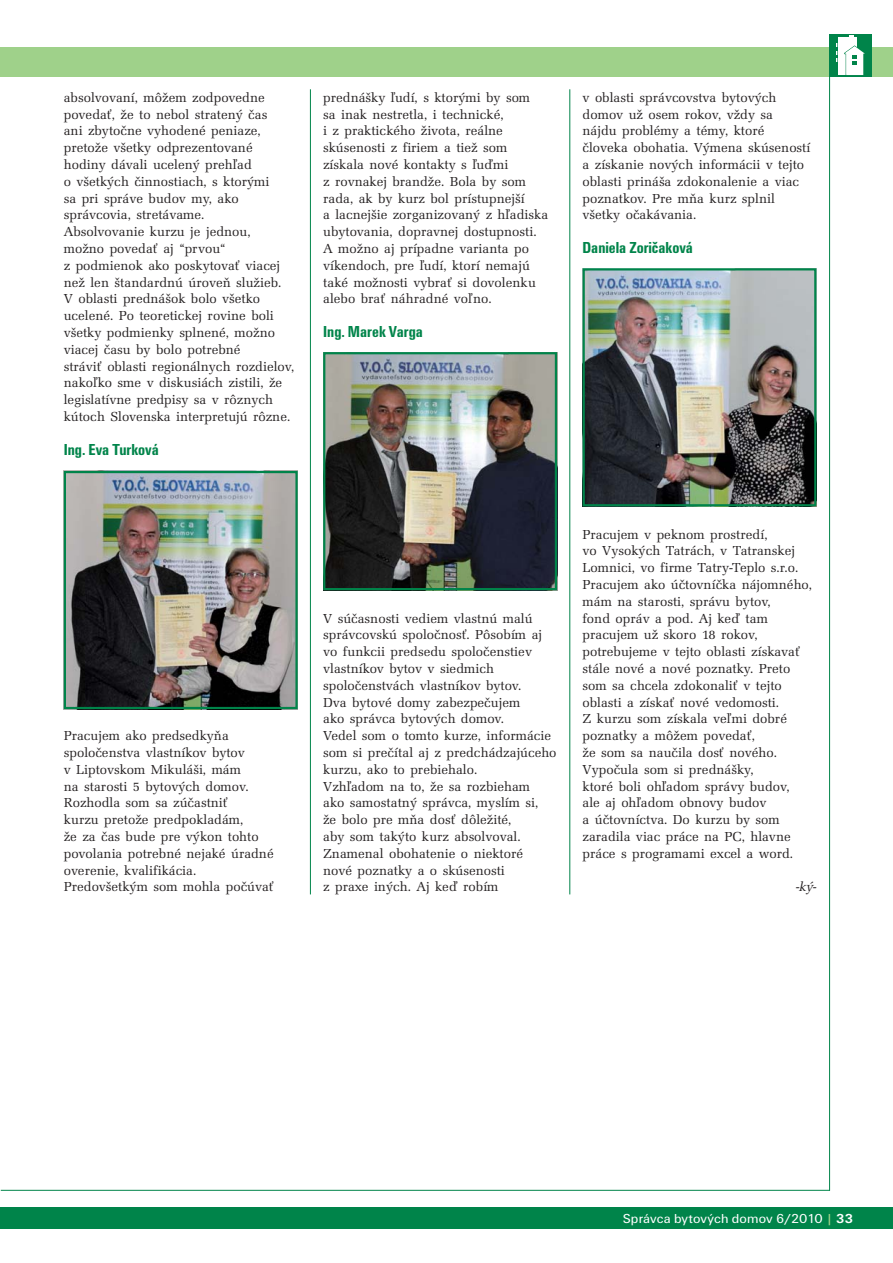
<style>
.page{position:relative;width:893px;height:1263px;background:#fff}
.page>*{position:absolute;margin:0;border:0;box-sizing:border-box;transform-origin:0 0}
.t1{font:700 condensed 16.5px "Unitus TEE";color:#00844a}
.t2{font:13.5px/16.8px "URW Latino TEE";color:#231f20}
.t3{font:13.5px "Unitus TEE";letter-spacing:.005em;color:#fff}
.t4{font:italic 13.5px "URW Latino TEE";color:#231f20}
.s1{color:#9fd18a}
.s2{font-weight:700}
</style>
<div class="page">
<div style="left:0;top:1208px;width:893px;height:21px;background:#00844a"></div>
<div style="left:0;top:47px;width:893px;height:30px;background:#9fd18a"></div>
<hr style="left:1px;top:1190px;width:829px;height:1px;background:#00844a">
<div style="left:829px;top:34px;width:43px;height:43px;background:#00844a"></div>
<svg style="left:836px;top:36px;width:29px;height:40px"></svg>
<hr style="left:829px;top:34px;width:1px;height:1157px;background:#00844a">
<hr style="left:310px;top:89px;width:1px;height:805px;background:#00844a">
<hr style="left:569px;top:89px;width:1px;height:805px;background:#00844a">
<img style="left:586px;top:271px;width:227px;height:232px">
<div style="left:583px;top:268px;width:233px;height:238px;border:2px solid #00844a"></div>
<img style="left:326px;top:355px;width:228px;height:232px">
<div style="left:323px;top:352px;width:234px;height:238px;border:2px solid #00844a"></div>
<img style="left:67px;top:474px;width:228px;height:232px">
<div style="left:64px;top:471px;width:234px;height:238px;border:2px solid #00844a"></div>
<p class="t2" style="left:64px;top:90px;width:232px">absolvovaní, môžem zodpovedne povedať, že to nebol stratený čas<br>ani zbytočne vyhodené peniaze, pretože všetky odprezentované hodiny dávali ucelený prehľad<br>o všetkých činnostiach, s ktorými<br>sa pri správe budov my, ako správcovia, stretávame.<br>Absolvovanie kurzu je jednou, možno povedať aj “prvou“<br>z podmienok ako poskytovať viacej než len štandardnú úroveň služieb.<br>V oblasti prednášok bolo všetko ucelené. Po teoretickej rovine boli všetky podmienky splnené, možno viacej času by bolo potrebné<br>stráviť oblasti regionálnych rozdielov, nakoľko sme v diskusiách zistili, že legislatívne predpisy sa v rôznych kútoch Slovenska interpretujú rôzne.</p>
<p class="t1" style="left:64px;top:443px;width:97px">Ing. Eva Turková</p>
<p class="t2" style="left:64px;top:728px;width:212px">Pracujem ako predsedkyňa spoločenstva vlastníkov bytov<br>v Liptovskom Mikuláši, mám<br>na starosti 5 bytových domov.<br>Rozhodla som sa zúčastniť<br>kurzu pretože predpokladám,<br>že za čas bude pre výkon tohto povolania potrebné nejaké úradné overenie, kvalifikácia.<br>Predovšetkým som mohla počúvať</p>
<p class="t2" style="left:323px;top:90px;width:227px">prednášky ľudí, s ktorými by som<br>sa inak nestretla, i technické,<br>i z praktického života, reálne skúsenosti z firiem a tiež som získala nové kontakty s ľuďmi<br>z rovnakej brandže. Bola by som rada, ak by kurz bol prístupnejší<br>a lacnejšie zorganizovaný z hľadiska ubytovania, dopravnej dostupnosti.<br>A možno aj prípadne varianta po víkendoch, pre ľudí, ktorí nemajú také možnosti vybrať si dovolenku alebo brať náhradné voľno.</p>
<p class="t1" style="left:323px;top:325px;width:101px">Ing. Marek Varga</p>
<p class="t2" style="left:583px;top:90px;width:229px">v oblasti správcovstva bytových domov už osem rokov, vždy sa nájdu problémy a témy, ktoré človeka obohatia. Výmena skúseností a získanie nových informácii v tejto oblasti prináša zdokonalenie a viac poznatkov. Pre mňa kurz splnil všetky očakávania.</p>
<p class="t1" style="left:583px;top:241px;width:112px">Daniela Zoričaková</p>
<p class="t2" style="left:323px;top:611px;width:235px">V súčasnosti vediem vlastnú malú správcovskú spoločnosť. Pôsobím aj vo funkcii predsedu spoločenstiev vlastníkov bytov v siedmich spoločenstvách vlastníkov bytov.<br>Dva bytové domy zabezpečujem<br>ako správca bytových domov.<br>Vedel som o tomto kurze, informácie som si prečítal aj z predchádzajúceho kurzu, ako to prebiehalo.<br>Vzhľadom na to, že sa rozbieham<br>ako samostatný správca, myslím si,<br>že bolo pre mňa dosť dôležité,<br>aby som takýto kurz absolvoval.<br>Znamenal obohatenie o niektoré<br>nové poznatky a o skúsenosti<br>z praxe iných. Aj keď robím</p>
<p class="t2" style="left:583px;top:527px;width:231px">Pracujem v peknom prostredí,<br>vo Vysokých Tatrách, v Tatranskej<br>Lomnici, vo firme Tatry-Teplo s.r.o.<br>Pracujem ako účtovníčka nájomného, mám na starosti, správu bytov,<br>fond opráv a pod. Aj keď tam pracujem už skoro 18 rokov, potrebujeme v tejto oblasti získavať stále nové a nové poznatky. Preto som sa chcela zdokonaliť v tejto oblasti a získať nové vedomosti.<br>Z kurzu som získala veľmi dobré poznatky a môžem povedať,<br>že som sa naučila dosť nového.<br>Vypočula som si prednášky,<br>ktoré boli ohľadom správy budov,<br>ale aj ohľadom obnovy budov<br>a účtovníctva. Do kurzu by som zaradila viac práce na PC, hlavne práce s programami excel a word.</p>
<p class="t4" style="left:796px;top:881px;width:22px">-ký-</p>
<p class="t3" style="left:623px;top:1213px;width:232px">Správca bytových domov 6/2010 <span class="s1">|</span> <span class="s2">33</span></p>
</div>
